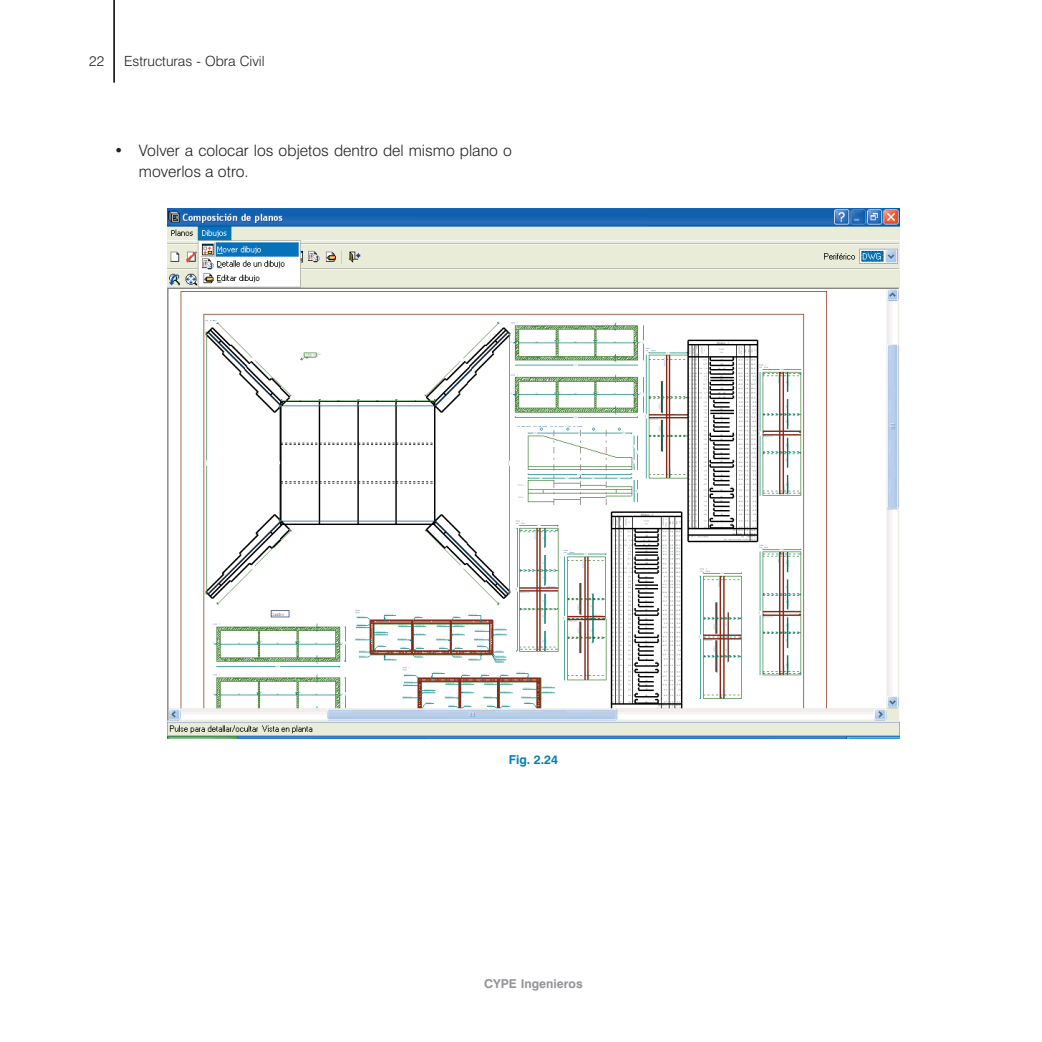
<style>
.page{position:relative;width:1042px;height:1042px;background:#fff}
.page>*{position:absolute;margin:0;border:0;box-sizing:border-box;transform-origin:0 0}
.t1{font:300 15.75px/21px "Swiss 721 BT";color:#231f20}
.t2{font:300 14px "Swiss 721 BT";color:#231f20}
.t3{font:700 12.25px "Swiss 721 BT";color:#939598}
.t4{font:700 12.25px "Swiss 721 BT";color:#057db4}
</style>
<div class="page">
<hr style="left:113px;top:0;width:2px;height:83px;background:#231f20">
<img style="left:168px;top:208px;width:731px;height:530px">
<p class="t2" style="left:89px;top:53px;width:16px">22</p>
<p class="t2" style="left:124px;top:53px;width:142px">Estructuras - Obra Civil</p>
<p class="t1" style="left:139px;top:140px;width:374px;text-indent:-25px">• Volver a colocar los objetos dentro del mismo plano o moverlos a otro.</p>
<p class="t4" style="left:509px;top:753px;width:51px">Fig. 2.24</p>
<p class="t3" style="left:484px;top:976px;width:100px">CYPE Ingenieros</p>
</div>
